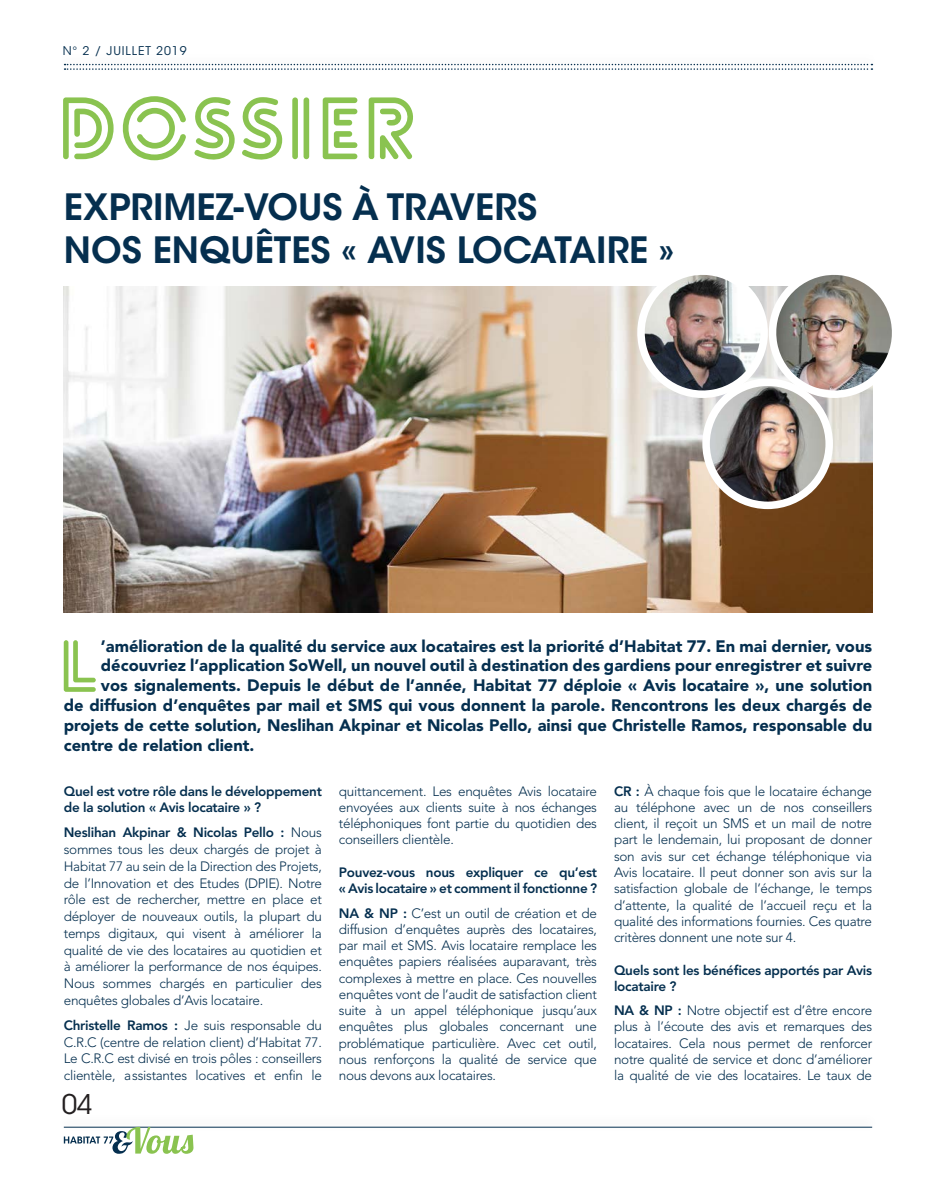
<style>
.page{position:relative;width:936px;height:1191px;background:#fff}
.page>*{position:absolute;margin:0;border:0;box-sizing:border-box;transform-origin:0 0}
.t1{font:700 84px "Lovelo Line";color:#8ac350}
.t2{font:700 70.2px "Lovelo Line";color:#8ac350}
.t3{font:600 36px/43.2px "ITC Avant Garde Std";color:#052f4f}
.t4{font:27px "ITC Avant Garde Std";color:#231f20}
.t5{font:900 16.5px "Avenir LT Pro";color:#052f4f}
.Text_réponse{font:300 13.5px/16.2px "Avenir LT Pro";letter-spacing:-.02em;color:#052f4f;text-align:justify}
.t6{font:800 13.5px/16.2px "Avenir LT Pro";letter-spacing:-.02em;color:#052f4f}
.t7{font:12px "ITC Avant Garde Std";letter-spacing:.075em;color:#052f4f}
.s1{font-weight:800}
</style>
<div class="page">
<svg style="left:65px;top:64px;width:807px;height:6px"></svg>
<hr style="left:64px;top:1126px;width:808px;height:1px;background:#052f4f">
<svg style="left:64px;top:1126px;width:129px;height:27px"></svg>
<img style="left:64px;top:286px;width:808px;height:327px">
<img style="left:706px;top:382px;width:123px;height:123px;border-radius:62px">
<div style="left:702px;top:378px;width:130px;height:131px;border:8px solid #fff;border-radius:50%"></div>
<img style="left:635px;top:274px;width:257px;height:128px">
<p class="t7" style="left:63px;top:43px;width:125px">N° 2 / JUILLET 2019</p>
<p class="t1" style="left:56px;top:77px;width:359px">DOSSIER</p>
<p class="t3" style="left:64px;top:185px;width:611px">EXPRIMEZ-VOUS À TRAVERS<br>NOS ENQUÊTES « AVIS LOCATAIRE »</p>
<p class="t2" style="left:58px;top:623px;width:42px">L</p>
<p class="t5" style="left:101px;top:636px;width:772px">’amélioration de la qualité du service aux locataires est la priorité d’Habitat 77. En mai dernier, vous</p>
<p class="t5" style="left:101px;top:655px;width:772px">découvriez l’application SoWell, un nouvel outil à destination des gardiens pour enregistrer et suivre</p>
<p class="t5" style="left:101px;top:675px;width:772px">vos signalements. Depuis le début de l’année, Habitat 77 déploie « Avis locataire », une solution</p>
<p class="t5" style="left:64px;top:695px;width:810px">de diffusion d’enquêtes par mail et SMS qui vous donnent la parole. Rencontrons les deux chargés de</p>
<p class="t5" style="left:64px;top:715px;width:809px">projets de cette solution, Neslihan Akpinar et Nicolas Pello, ainsi que Christelle Ramos, responsable du</p>
<p class="t5" style="left:64px;top:735px;width:192px">centre de relation client.</p>
<p class="t6" style="left:64px;top:782px;width:259px;line-height:16.8px">Quel est votre rôle dans le développement de la solution « Avis locataire » ?</p>
<p class="Text_réponse" style="left:64px;top:824px;width:259px;line-height:16.8px"><span class="s1">Neslihan Akpinar &amp; Nicolas Pello :</span> Nous sommes tous les deux chargés de projet à Habitat 77 au sein de la Direction des Projets, de l’Innovation et des Etudes (DPIE). Notre rôle est de rechercher, mettre en place et déployer de nouveaux outils, la plupart du temps digitaux, qui visent à améliorer la qualité de vie des locataires au quotidien et à améliorer la performance de nos équipes.<br>Nous sommes chargés en particulier des enquêtes globales d’Avis locataire.</p>
<p class="Text_réponse" style="left:64px;top:1016px;width:259px;line-height:16.8px"><span class="s1">Christelle Ramos :</span> Je suis responsable du C.R.C (centre de relation client) d’Habitat 77.<br>Le C.R.C est divisé en trois pôles : conseillers clientèle, assistantes locatives et enfin le</p>
<h3 class="t4" style="left:62px;top:1088px;width:33px">04</h3>
<p class="Text_réponse" style="left:339px;top:783px;width:259px">quittancement. Les enquêtes Avis locataire envoyées aux clients suite à nos échanges téléphoniques font partie du quotidien des conseillers clientèle.</p>
<p class="t6" style="left:339px;top:864px;width:259px">Pouvez-vous nous expliquer ce qu’est « Avis locataire » et comment il fonctionne ?</p>
<p class="Text_réponse" style="left:339px;top:904px;width:259px"><span class="s1">NA &amp; NP :</span> C’est un outil de création et de diffusion d’enquêtes auprès des locataires, par mail et SMS. Avis locataire remplace les enquêtes papiers réalisées auparavant, très complexes à mettre en place. Ces nouvelles enquêtes vont de l’audit de satisfaction client suite à un appel téléphonique jusqu’aux enquêtes plus globales concernant une problématique particulière. Avec cet outil, nous renforçons la qualité de service que nous devons aux locataires.</p>
<p class="Text_réponse" style="left:614px;top:783px;width:259px"><span class="s1">CR :</span> À chaque fois que le locataire échange au téléphone avec un de nos conseillers client, il reçoit un SMS et un mail de notre part le lendemain, lui proposant de donner son avis sur cet échange téléphonique via Avis locataire. Il peut donner son avis sur la satisfaction globale de l’échange, le temps d’attente, la qualité de l’accueil reçu et la qualité des informations fournies. Ces quatre critères donnent une note sur 4.</p>
<p class="t6" style="left:614px;top:962px;width:259px">Quels sont les bénéfices apportés par Avis locataire ?</p>
<p class="Text_réponse" style="left:614px;top:1002px;width:259px"><span class="s1">NA &amp; NP :</span> Notre objectif est d’être encore plus à l’écoute des avis et remarques des locataires. Cela nous permet de renforcer notre qualité de service et donc d’améliorer la qualité de vie des locataires. Le taux de</p>
</div>
